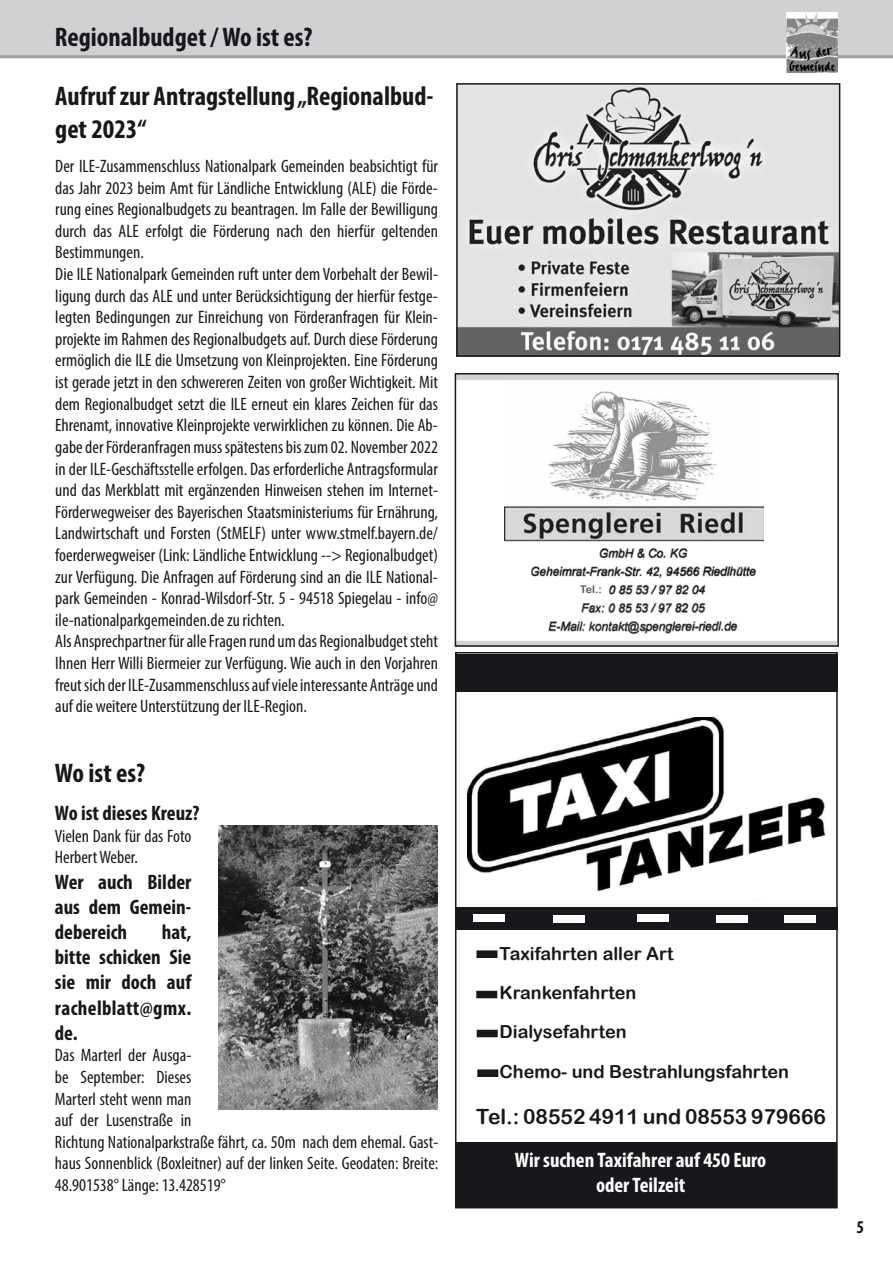
<style>
.page{position:relative;width:893px;height:1263px;background:#fff}
.page>*{position:absolute;margin:0;border:0;box-sizing:border-box;transform-origin:0 0}
.t1{font:700 condensed 27px/32.4px "Myriad Pro";color:#1a171c}
.t2{font:700 condensed 21px/25.2px "Myriad Pro";color:#1a171c;text-align:justify}
.t3{font:700 condensed 21px/25.2px "Myriad Pro";color:#fff;text-align:center}
.t4{font:21px "Arial Rounded MT Bold";color:#1a171c}
.t5{font:condensed 18px/21.6px "Myriad Pro";color:#1a171c}
.t6{font:18px "Arial Rounded MT Bold";color:#1a171c}
.t7{font:700 condensed 18px "Myriad Pro";color:#1a171c}
.t8{font:10.5px "Arial Rounded MT Bold";color:#58585a}
</style>
<div class="page">
<div style="left:0;top:0;width:893px;height:55px;background:#d0d1d2"></div>
<hr style="left:0;top:55px;width:893px;height:3px;background:#9d9ea0">
<img style="left:787px;top:12px;width:51px;height:60px">
<img style="left:468px;top:717px;width:358px;height:175px">
<div style="left:456px;top:1142px;width:381px;height:65px;background:#1a171c"></div>
<div style="left:456px;top:654px;width:381px;height:37px;background:#1a171c"></div>
<div style="left:456px;top:907px;width:381px;height:23px;background:#1a171c"></div>
<div style="left:473px;top:914px;width:32px;height:8px;background:#fff"></div>
<div style="left:554px;top:915px;width:31px;height:8px;background:#fff"></div>
<div style="left:637px;top:914px;width:32px;height:8px;background:#fff"></div>
<div style="left:716px;top:915px;width:32px;height:8px;background:#fff"></div>
<div style="left:477px;top:951px;width:20px;height:6px;background:#1a171c"></div>
<div style="left:476px;top:950px;width:21px;height:8px;border:2px solid #1a171c"></div>
<div style="left:477px;top:991px;width:19px;height:6px;background:#1a171c"></div>
<div style="left:476px;top:991px;width:21px;height:7px;border:2px solid #1a171c"></div>
<div style="left:477px;top:1030px;width:20px;height:6px;background:#1a171c"></div>
<div style="left:477px;top:1030px;width:21px;height:7px;border:2px solid #1a171c"></div>
<div style="left:478px;top:1070px;width:20px;height:6px;background:#1a171c"></div>
<div style="left:477px;top:1069px;width:21px;height:8px;border:2px solid #1a171c"></div>
<div style="left:785px;top:915px;width:31px;height:8px;background:#fff"></div>
<div style="left:455px;top:652px;width:383px;height:556px;border:2px solid #1a171c"></div>
<div style="left:456px;top:374px;width:382px;height:6px;background:#d0d1d2"></div>
<div style="left:455px;top:641px;width:382px;height:6px;background:#d0d1d2"></div>
<img style="left:531px;top:547px;width:225px;height:88px">
<div style="left:455px;top:373px;width:384px;height:274px;border:2px solid #1a171c"></div>
<div style="left:580px;top:585px;width:26px;height:16px;background:#fff"></div>
<svg style="left:576px;top:581px;width:29px;height:16px"></svg>
<img style="left:505px;top:391px;width:258px;height:150px">
<img style="left:459px;top:86px;width:378px;height:268px">
<div style="left:456px;top:83px;width:384px;height:274px;border:2px solid #1a171c"></div>
<img style="left:219px;top:826px;width:219px;height:284px">
<h1 class="t1" style="left:55px;top:20px;width:259px">Regionalbudget / Wo ist es?</h1>
<h1 class="t1" style="left:55px;top:80px;width:380px">Aufruf zur Antragstellung „Regionalbud&shy;get 2023“</h1>
<p class="t5" style="left:55px;top:155px;width:384px">Der ILE-Zusammenschluss Nationalpark Gemeinden beabsichtigt für das Jahr 2023 beim Amt für Ländliche Entwicklung (ALE) die Förde&shy;rung eines Regionalbudgets zu beantragen. Im Falle der Bewilligung durch das ALE erfolgt die Förderung nach den hierfür geltenden Bestimmungen.<br>Die ILE Nationalpark Gemeinden ruft unter dem Vorbehalt der Bewil&shy;ligung durch das ALE und unter Berücksichtigung der hierfür festge&shy;legten Bedingungen zur Einreichung von Förderanfragen für Klein&shy;projekte im Rahmen des Regionalbudgets auf. Durch diese Förderung ermöglich die ILE die Umsetzung von Kleinprojekten. Eine Förderung ist gerade jetzt in den schwereren Zeiten von großer Wichtigkeit. Mit dem Regionalbudget setzt die ILE erneut ein klares Zeichen für das Ehrenamt, innovative Kleinprojekte verwirklichen zu können. Die Ab&shy;gabe der Förderanfragen muss spätestens bis zum 02. November 2022 in der ILE-Geschäftsstelle erfolgen. Das erforderliche Antragsformular und das Merkblatt mit ergänzenden Hinweisen stehen im Internet-Förderwegweiser des Bayerischen Staatsministeriums für Ernährung, Landwirtschaft und Forsten (StMELF) unter www.stmelf.bayern.de/ foerderwegweiser (Link: Ländliche Entwicklung --&gt; Regionalbudget) zur Verfügung. Die Anfragen auf Förderung sind an die ILE National&shy;park Gemeinden - Konrad-Wilsdorf-Str. 5 - 94518 Spiegelau - info@ ile-nationalparkgemeinden.de zu richten.<br>Als Ansprechpartner für alle Fragen rund um das Regionalbudget steht Ihnen Herr Willi Biermeier zur Verfügung. Wie auch in den Vorjahren freut sich der ILE-Zusammenschluss auf viele interessante Anträge und auf die weitere Unterstützung der ILE-Region.</p>
<h1 class="t1" style="left:55px;top:756px;width:92px">Wo ist es?</h1>
<p class="t2" style="left:55px;top:800px;width:146px">Wo ist dieses Kreuz?</p>
<p class="t5" style="left:55px;top:825px;width:138px">Vielen Dank für das Foto<br>Herbert Weber.</p>
<p class="t2" style="left:55px;top:868px;width:138px">Wer auch Bilder aus dem Gemein&shy;debereich</p>
<p class="t2" style="left:55px;top:919px;width:138px;text-indent:107px">hat, bitte schicken Sie sie mir doch auf rachelblatt@gmx. de.</p>
<p class="t5" style="left:55px;top:1044px;width:385px">Das Marterl der Ausga-<br>be September: Dieses<br>Marterl steht wenn man<br>auf der Lusenstraße in<br>Richtung Nationalparkstraße fährt, ca. 50m nach dem ehemal. Gast&shy;haus Sonnenblick (Boxleitner) auf der linken Seite. Geodaten: Breite:<br>48.901538° Länge: 13.428519°</p>
<p class="t8" style="left:580px;top:583px;width:23px">Tel.:</p>
<p class="t6" style="left:489px;top:943px;width:186px">- Taxifahrten aller Art</p>
<p class="t6" style="left:489px;top:982px;width:149px">- Krankenfahrten</p>
<p class="t6" style="left:489px;top:1021px;width:139px">- Dialysefahrten</p>
<p class="t6" style="left:489px;top:1060px;width:301px">- Chemo- und Bestrahlungsfahrten</p>
<p class="t4" style="left:476px;top:1104px;width:351px">Tel.: 08552 4911 und 08553 979666</p>
<p class="t3" style="left:515px;top:1147px;width:253px">Wir suchen Taxifahrer auf 450 Euro oder Teilzeit</p>
<p class="t7" style="left:857px;top:1216px;width:9px">5</p>
</div>
